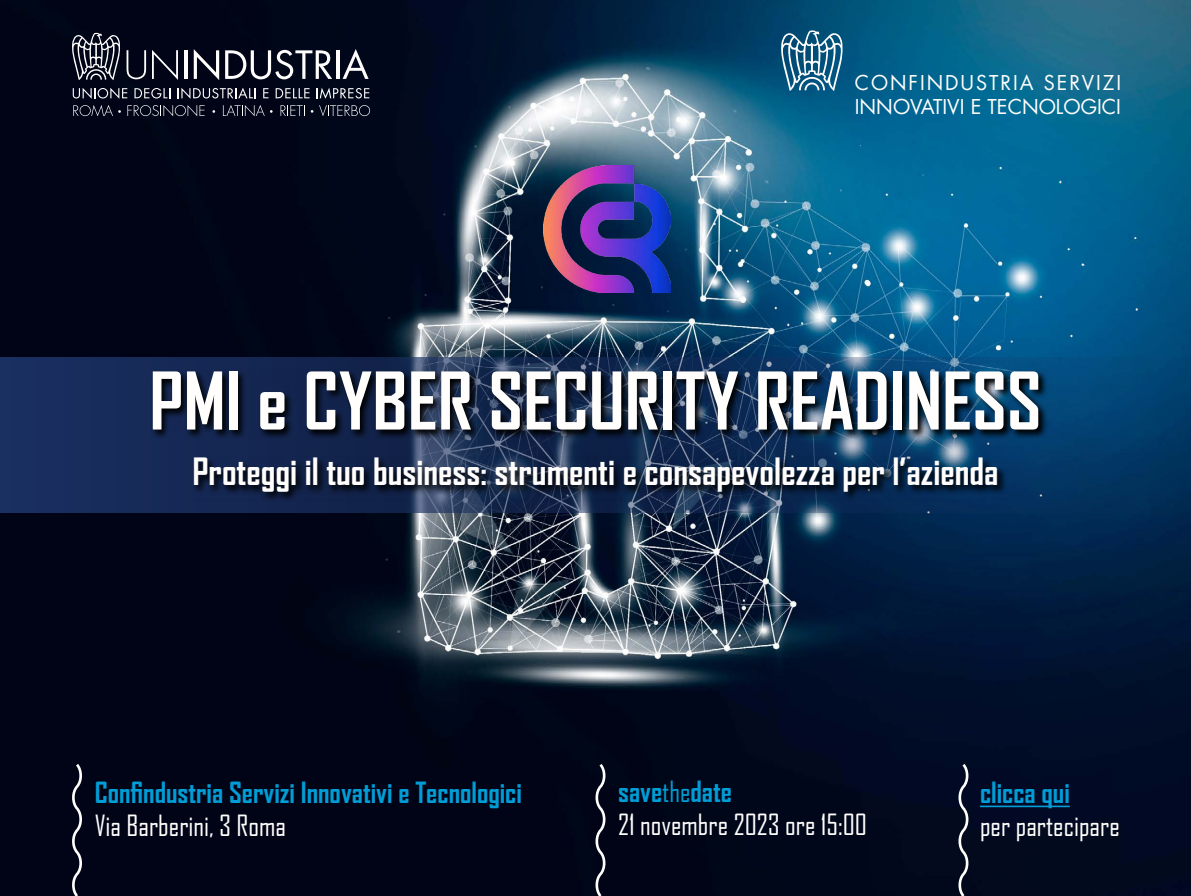
<style>
.page{position:relative;width:1191px;height:896px;background:#fff}
.page>*{position:absolute;margin:0;border:0;box-sizing:border-box;transform-origin:0 0}
.t1{font:700 76px "Agency FB";color:#fffefd}
.t2{font:700 36px "Agency FB";color:#fffefd}
.t3{font:28px/33.6px "Agency FB";color:#fffefd}
.t4{font:700 28px "Agency FB";color:#009dd6}
.t5{font:20px/24px "Futura LT";color:#fffefd}
.s1{font-weight:700;color:#009dd6}
.s2{color:#009dd6}
</style>
<div class="page">
<img style="left:0;top:0;width:1191px;height:896px">
<svg style="left:0;top:357px;width:1191px;height:156px;background:#123561"></svg>
<svg style="left:127px;top:50px;width:19px;height:29px"></svg>
<svg style="left:152px;top:50px;width:26px;height:30px"></svg>
<svg style="left:72px;top:33px;width:49px;height:47px;background:#4b4e5b"></svg>
<hr style="left:185px;top:50px;width:3px;height:29px;background:#fffefd">
<svg style="left:194px;top:49px;width:25px;height:31px"></svg>
<svg style="left:225px;top:50px;width:107px;height:29px"></svg>
<hr style="left:336px;top:50px;width:3px;height:29px;background:#fffefd">
<svg style="left:342px;top:49px;width:26px;height:30px"></svg>
<svg style="left:73px;top:105px;width:48px;height:11px"></svg>
<svg style="left:127px;top:105px;width:78px;height:11px"></svg>
<svg style="left:223px;top:105px;width:49px;height:11px"></svg>
<svg style="left:280px;top:105px;width:25px;height:11px"></svg>
<svg style="left:319px;top:105px;width:51px;height:11px"></svg>
<svg style="left:73px;top:88px;width:54px;height:11px"></svg>
<svg style="left:134px;top:88px;width:36px;height:10px"></svg>
<svg style="left:178px;top:88px;width:78px;height:11px"></svg>
<svg style="left:263px;top:88px;width:5px;height:10px"></svg>
<svg style="left:276px;top:88px;width:33px;height:10px"></svg>
<svg style="left:317px;top:88px;width:52px;height:11px"></svg>
<svg style="left:592px;top:761px;width:17px;height:135px;background:#2a2d3c"></svg>
<svg style="left:68px;top:761px;width:18px;height:135px;background:#282a3a"></svg>
<hr style="left:980px;top:805px;width:89px;height:2px;background:#009dd6">
<svg style="left:192px;top:456px;width:815px;height:46px;background:#132644"></svg>
<svg style="left:150px;top:369px;width:898px;height:70px;background:#0f213a"></svg>
<svg style="left:781px;top:30px;width:62px;height:61px"></svg>
<svg style="left:954px;top:761px;width:18px;height:135px;background:#282f41"></svg>
<img style="left:543px;top:165px;width:127px;height:127px">
<p class="t5" style="left:855px;top:71px;width:268px">CONFINDUSTRIA SERVIZI<br>INNOVATIVI E TECNOLOGICI</p>
<h1 class="t1" style="left:149px;top:354px;width:894px">PMI e CYBER SECURITY READINESS</h1>
<p class="t2" style="left:192px;top:449px;width:808px">Proteggi il tuo business: strumenti e consapevolezza per l’azienda</p>
<p class="t4" style="left:95px;top:775px;width:429px">Confindustria Servizi Innovativi e Tecnologici</p>
<p class="t3" style="left:95px;top:808px;width:193px">Via Barberini, 3 Roma</p>
<p class="t3" style="left:618px;top:774px;width:250px"><span class="s1">save</span><span class="s2">the</span><span class="s1">date<br></span>21 novembre 2023 ore 15:00</p>
<p class="t4" style="left:980px;top:775px;width:91px">clicca qui</p>
<p class="t3" style="left:980px;top:808px;width:141px">per partecipare</p>
</div>
